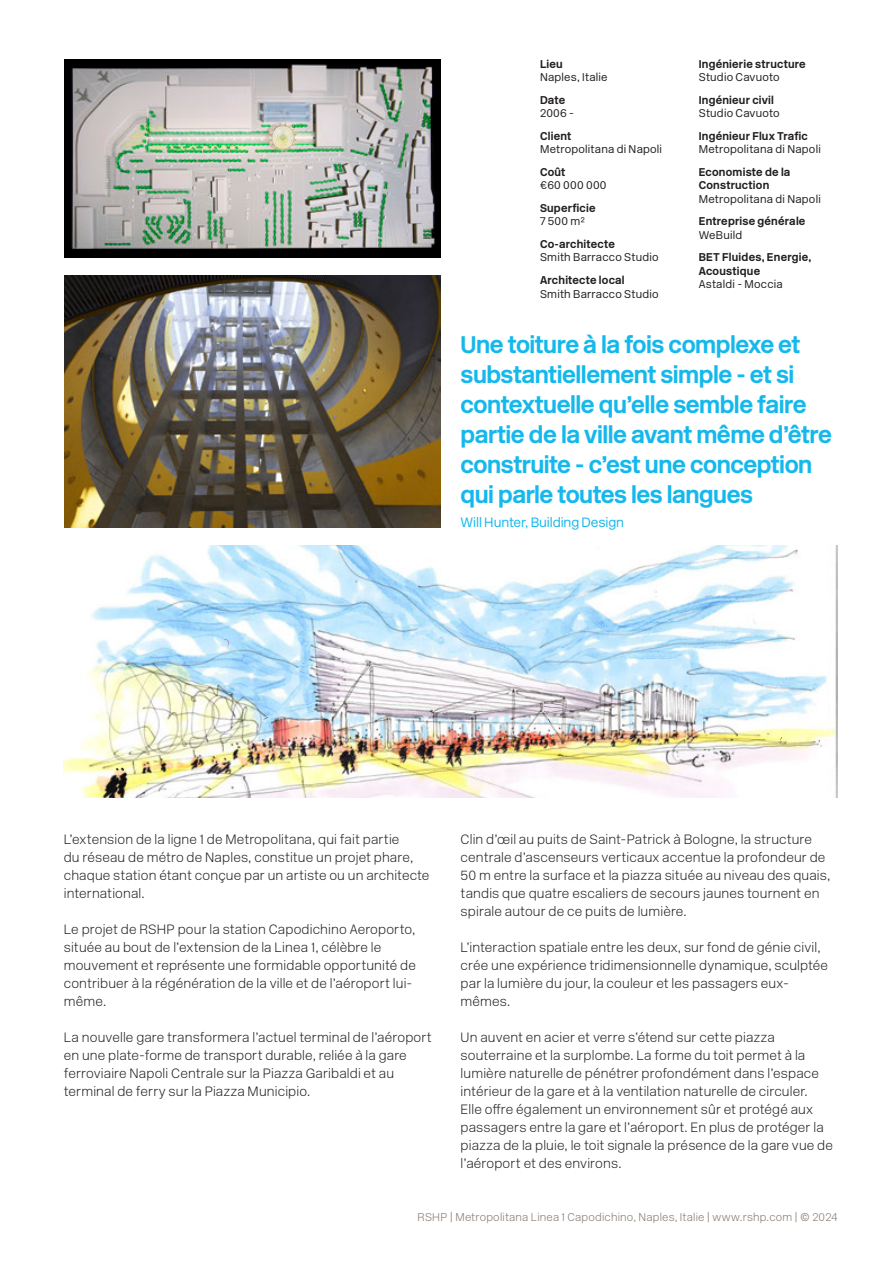
<style>
.page{position:relative;width:893px;height:1263px;background:#fff}
.page>*{position:absolute;margin:0;border:0;box-sizing:border-box;transform-origin:0 0}
.Pullquote{font:700 24px/30px "New Rail Alphabet";letter-spacing:-.02em;color:#15b8ec}
.Body{font:13.5px/18px "New Rail Alphabet White";letter-spacing:.01em;color:#231f20}
.Pullquote_citation{font:300 13.5px "New Rail Alphabet";letter-spacing:-.01em;color:#15b8ec}
.Info_Header{font:700 11.25px/13.5px "New Rail Alphabet";letter-spacing:.02em;color:#231f20}
.Info_Body{font:300 11.25px "New Rail Alphabet";letter-spacing:.02em;color:#231f20}
.Header-Footer{font:11.25px "New Rail Alphabet White";letter-spacing:.02em;color:#82766a}
</style>
<div class="page">
<img style="left:64px;top:60px;width:376px;height:197px">
<img style="left:64px;top:276px;width:376px;height:251px">
<img style="left:64px;top:546px;width:774px;height:251px">
<img style="left:116px;top:546px;width:103px;height:225px">
<img style="left:149px;top:546px;width:620px;height:166px">
<svg style="left:225px;top:639px;width:5px;height:7px"></svg>
<svg style="left:779px;top:737px;width:4px;height:3px"></svg>
<img style="left:219px;top:702px;width:344px;height:95px">
<img style="left:401px;top:743px;width:14px;height:5px">
<p class="Info_Header" style="left:699px;top:57px;width:108px">Ingénierie structure</p>
<p class="Info_Body" style="left:699px;top:70px;width:83px">Studio Cavuoto</p>
<p class="Info_Header" style="left:699px;top:93px;width:77px">Ingénieur civil</p>
<p class="Info_Body" style="left:699px;top:106px;width:83px">Studio Cavuoto</p>
<p class="Info_Header" style="left:699px;top:129px;width:111px">Ingénieur Flux Trafic</p>
<p class="Info_Body" style="left:699px;top:142px;width:124px">Metropolitana di Napoli</p>
<p class="Info_Header" style="left:699px;top:165px;width:93px">Economiste de la<br>Construction</p>
<p class="Info_Body" style="left:699px;top:192px;width:124px">Metropolitana di Napoli</p>
<p class="Info_Header" style="left:699px;top:215px;width:108px">Entreprise générale</p>
<p class="Info_Body" style="left:699px;top:228px;width:45px">WeBuild</p>
<p class="Info_Header" style="left:699px;top:251px;width:114px">BET Fluides, Energie,<br>Acoustique</p>
<p class="Info_Body" style="left:699px;top:277px;width:86px">Astaldi - Moccia</p>
<p class="Info_Header" style="left:540px;top:57px;width:24px">Lieu</p>
<p class="Info_Body" style="left:540px;top:70px;width:69px">Naples, Italie</p>
<p class="Info_Header" style="left:540px;top:93px;width:27px">Date</p>
<p class="Info_Body" style="left:540px;top:106px;width:36px">2006 -</p>
<p class="Info_Header" style="left:540px;top:129px;width:33px">Client</p>
<p class="Info_Body" style="left:540px;top:142px;width:124px">Metropolitana di Napoli</p>
<p class="Info_Header" style="left:540px;top:165px;width:27px">Coût</p>
<p class="Info_Body" style="left:540px;top:178px;width:68px">€60 000 000</p>
<p class="Info_Header" style="left:540px;top:201px;width:57px">Superficie</p>
<p class="Info_Body" style="left:540px;top:214px;width:47px">7 500 m²</p>
<p class="Info_Header" style="left:540px;top:237px;width:76px">Co-architecte</p>
<p class="Info_Body" style="left:540px;top:250px;width:120px">Smith Barracco Studio</p>
<p class="Info_Header" style="left:540px;top:273px;width:86px">Architecte local</p>
<p class="Info_Body" style="left:540px;top:286px;width:120px">Smith Barracco Studio</p>
<p class="Pullquote" style="left:461px;top:329px;width:373px">Une toiture à la fois complexe et substantiellement simple - et si contextuelle qu’elle semble faire partie de la ville avant même d’être construite - c’est une conception qui parle toutes les langues</p>
<p class="Pullquote_citation" style="left:461px;top:514px;width:165px">Will Hunter, Building Design</p>
<p class="Body" style="left:64px;top:830px;width:367px">L’extension de la ligne 1 de Metropolitana, qui fait partie<br>du réseau de métro de Naples, constitue un projet phare, chaque station étant conçue par un artiste ou un architecte international.</p>
<p class="Body" style="left:64px;top:920px;width:354px">Le projet de RSHP pour la station Capodichino Aeroporto, située au bout de l’extension de la Linea 1, célèbre le mouvement et représente une formidable opportunité de contribuer à la régénération de la ville et de l’aéroport lui&shy;même.</p>
<p class="Body" style="left:64px;top:1028px;width:369px">La nouvelle gare transformera l’actuel terminal de l’aéroport en une plate-forme de transport durable, reliée à la gare ferroviaire Napoli Centrale sur la Piazza Garibaldi et au terminal de ferry sur la Piazza Municipio.</p>
<p class="Body" style="left:461px;top:830px;width:371px">Clin d’œil au puits de Saint-Patrick à Bologne, la structure centrale d’ascenseurs verticaux accentue la profondeur de 50 m entre la surface et la piazza située au niveau des quais, tandis que quatre escaliers de secours jaunes tournent en spirale autour de ce puits de lumière.</p>
<p class="Body" style="left:461px;top:938px;width:369px">L’interaction spatiale entre les deux, sur fond de génie civil, crée une expérience tridimensionnelle dynamique, sculptée par la lumière du jour, la couleur et les passagers eux&shy;mêmes.</p>
<p class="Body" style="left:461px;top:1028px;width:374px">Un auvent en acier et verre s’étend sur cette piazza souterraine et la surplombe. La forme du toit permet à la lumière naturelle de pénétrer profondément dans l’espace intérieur de la gare et à la ventilation naturelle de circuler.<br>Elle offre également un environnement sûr et protégé aux passagers entre la gare et l’aéroport. En plus de protéger la piazza de la pluie, le toit signale la présence de la gare vue de l’aéroport et des environs.</p>
<p class="Header-Footer" style="left:418px;top:1209px;width:422px">RSHP | Metropolitana Linea 1 Capodichino, Naples, Italie | www.rshp.com | © 2024</p>
</div>
